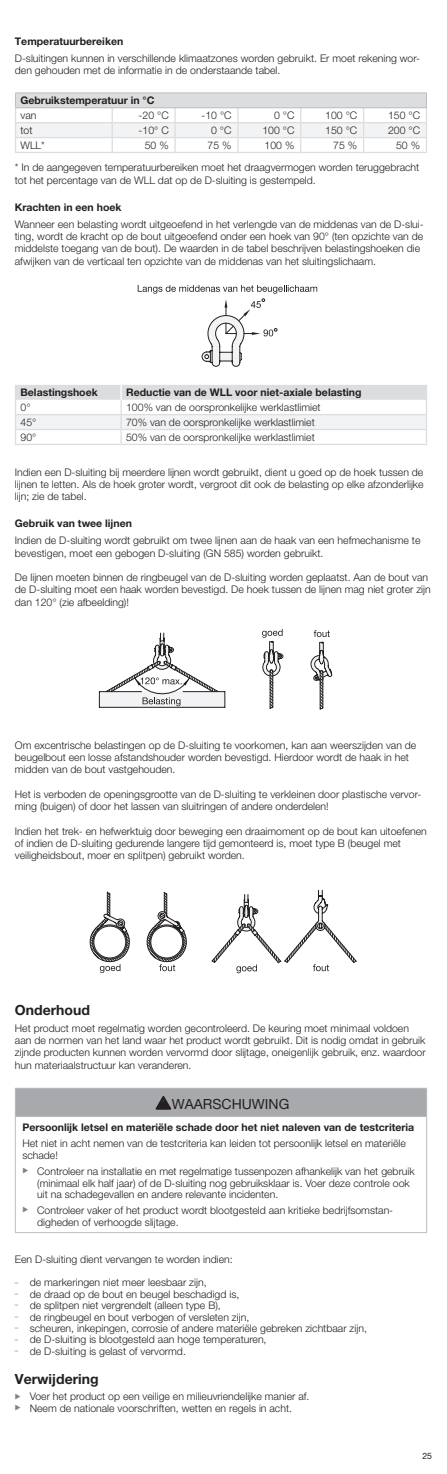
<style>
.page{position:relative;width:447px;height:1474px;background:#fff}
.page>*{position:absolute;margin:0;border:0;box-sizing:border-box;transform-origin:0 0}
.t1{font:700 14px "Helvetica Neue LT Pro";color:#231f20}
.t2{font:14px "Helvetica Neue LT Pro";color:#231f20}
.t3{font:300 10.5px/12.2px "Helvetica Neue LT Pro";color:#231f20}
.t4{font:700 10.5px "Helvetica Neue LT Pro";color:#231f20}
.t5{font:8.75px "Helvetica Neue LT Pro";color:#231f20}
</style>
<div class="page">
<hr style="left:15px;top:152px;width:97px;height:1px;background:#dcdddf">
<hr style="left:112px;top:152px;width:63px;height:1px;background:#dcdddf">
<hr style="left:175px;top:152px;width:63px;height:1px;background:#dcdddf">
<hr style="left:238px;top:152px;width:62px;height:1px;background:#dcdddf">
<hr style="left:300px;top:152px;width:63px;height:1px;background:#dcdddf">
<hr style="left:363px;top:152px;width:64px;height:1px;background:#dcdddf">
<svg style="left:15px;top:93px;width:412px;height:59px"></svg>
<hr style="left:112px;top:93px;width:63px;height:1px;background:#bcbdc0">
<hr style="left:175px;top:93px;width:63px;height:1px;background:#bcbdc0">
<hr style="left:238px;top:93px;width:62px;height:1px;background:#bcbdc0">
<hr style="left:300px;top:93px;width:63px;height:1px;background:#bcbdc0">
<hr style="left:363px;top:93px;width:63px;height:1px;background:#bcbdc0">
<hr style="left:15px;top:107px;width:97px;height:1px;background:#bcbdc0">
<hr style="left:112px;top:107px;width:63px;height:1px;background:#bcbdc0">
<hr style="left:175px;top:107px;width:63px;height:1px;background:#bcbdc0">
<hr style="left:238px;top:107px;width:62px;height:1px;background:#bcbdc0">
<hr style="left:300px;top:107px;width:63px;height:1px;background:#bcbdc0">
<hr style="left:363px;top:107px;width:63px;height:1px;background:#bcbdc0">
<svg style="left:138px;top:285px;width:179px;height:82px"></svg>
<hr style="left:15px;top:444px;width:106px;height:1px;background:#dcdddf">
<hr style="left:121px;top:444px;width:306px;height:1px;background:#dcdddf">
<svg style="left:15px;top:385px;width:412px;height:59px"></svg>
<svg style="left:98px;top:629px;width:234px;height:81px"></svg>
<svg style="left:89px;top:889px;width:268px;height:84px"></svg>
<div style="left:15px;top:1088px;width:411px;height:28px;background:#a8a9ad"></div>
<hr style="left:15px;top:1116px;width:1px;height:116px;background:#bcbdc0">
<hr style="left:426px;top:1116px;width:1px;height:116px;background:#bcbdc0">
<hr style="left:15px;top:1232px;width:412px;height:1px;background:#bcbdc0">
<hr style="left:15px;top:1087px;width:412px;height:1px;background:#bcbdc0">
<svg style="left:15px;top:1088px;width:1px;height:28px"></svg>
<svg style="left:426px;top:1088px;width:1px;height:28px"></svg>
<hr style="left:15px;top:1116px;width:412px;height:1px;background:#bcbdc0">
<svg style="left:156px;top:1096px;width:15px;height:13px"></svg>
<p class="t4" style="left:15px;top:34px;width:110px">Temperatuurbereiken</p>
<p class="t3" style="left:15px;top:52px;width:406px">D-sluitingen kunnen in verschillende klimaatzones worden gebruikt. Er moet rekening wor&shy;den gehouden met de informatie in de onderstaande tabel.</p>
<p class="t4" style="left:20px;top:94px;width:135px">Gebruikstemperatuur in °C</p>
<p class="t3" style="left:20px;top:109px;width:17px">van</p>
<p class="t3" style="left:138px;top:109px;width:32px">-20 °C</p>
<p class="t3" style="left:201px;top:109px;width:32px">-10 °C</p>
<p class="t3" style="left:274px;top:109px;width:22px">0 °C</p>
<p class="t3" style="left:325px;top:109px;width:34px">100 °C</p>
<p class="t3" style="left:388px;top:109px;width:34px">150 °C</p>
<p class="t3" style="left:20px;top:124px;width:14px">tot</p>
<p class="t3" style="left:138px;top:124px;width:32px">-10° C</p>
<p class="t3" style="left:211px;top:124px;width:22px">0 °C</p>
<p class="t3" style="left:262px;top:124px;width:34px">100 °C</p>
<p class="t3" style="left:325px;top:124px;width:34px">150 °C</p>
<p class="t3" style="left:388px;top:124px;width:34px">200 °C</p>
<p class="t3" style="left:20px;top:139px;width:26px">WLL*</p>
<p class="t3" style="left:145px;top:139px;width:25px">50 %</p>
<p class="t3" style="left:207px;top:139px;width:25px">75 %</p>
<p class="t3" style="left:264px;top:139px;width:31px">100 %</p>
<p class="t3" style="left:333px;top:139px;width:25px">75 %</p>
<p class="t3" style="left:15px;top:133px;width:406px;line-height:22.6px;text-align:right">50 %<br>* In de aangegeven temperatuurbereiken moet het draagvermogen worden teruggebracht</p>
<p class="t3" style="left:15px;top:173px;width:302px">tot het percentage van de WLL dat op de D-sluiting is gestempeld.</p>
<p class="t4" style="left:15px;top:200px;width:108px">Krachten in een hoek</p>
<p class="t3" style="left:15px;top:218px;width:410px">Wanneer een belasting wordt uitgeoefend in het verlengde van de middenas van de D-slui&shy;ting, wordt de kracht op de bout uitgeoefend onder een hoek van 90° (ten opzichte van de middelste toegang van de bout). De waarden in de tabel beschrijven belastingshoeken die afwijken van de verticaal ten opzichte van de middenas van het sluitingslichaam.</p>
<p class="t4" style="left:20px;top:386px;width:79px">Belastingshoek</p>
<p class="t4" style="left:126px;top:386px;width:237px">Reductie van de WLL voor niet-axiale belasting</p>
<p class="t3" style="left:20px;top:400px;width:12px">0°</p>
<p class="t3" style="left:126px;top:400px;width:196px">100% van de oorspronkelijke werklastlimiet</p>
<p class="t3" style="left:20px;top:416px;width:17px">45°</p>
<p class="t3" style="left:126px;top:416px;width:190px">70% van de oorspronkelijke werklastlimiet</p>
<p class="t3" style="left:20px;top:430px;width:17px">90°</p>
<p class="t3" style="left:126px;top:430px;width:190px">50% van de oorspronkelijke werklastlimiet</p>
<p class="t3" style="left:15px;top:465px;width:410px;text-align:justify">Indien een D-sluiting bij meerdere lijnen wordt gebruikt, dient u goed op de hoek tussen de lijnen te letten. Als de hoek groter wordt, vergroot dit ook de belasting op elke afzonderlijke lijn; zie de tabel.</p>
<p class="t4" style="left:15px;top:517px;width:119px">Gebruik van twee lijnen</p>
<p class="t3" style="left:15px;top:534px;width:407px">Indien de D-sluiting wordt gebruikt om twee lijnen aan de haak van een hefmechanisme te bevestigen, moet een gebogen D-sluiting (GN 585) worden gebruikt.</p>
<p class="t3" style="left:15px;top:571px;width:417px">De lijnen moeten binnen de ringbeugel van de D-sluiting worden geplaatst. Aan de bout van de D-sluiting moet een haak worden bevestigd. De hoek tussen de lijnen mag niet groter zijn dan 120° (zie afbeelding)!</p>
<p class="t3" style="left:15px;top:738px;width:403px">Om excentrische belastingen op de D-sluiting te voorkomen, kan aan weerszijden van de beugelbout een losse afstandshouder worden bevestigd. Hierdoor wordt de haak in het midden van de bout vastgehouden.</p>
<p class="t3" style="left:15px;top:787px;width:407px">Het is verboden de openingsgrootte van de D-sluiting te verkleinen door plastische vervor&shy;ming (buigen) of door het lassen van sluitringen of andere onderdelen!</p>
<p class="t3" style="left:15px;top:824px;width:413px">Indien het trek- en hefwerktuig door beweging een draaimoment op de bout kan uitoefenen of indien de D-sluiting gedurende langere tijd gemonteerd is, moet type B (beugel met veiligheidsbout, moer en splitpen) gebruikt worden.</p>
<h1 class="t1" style="left:15px;top:1000px;width:76px">Onderhoud</h1>
<p class="t3" style="left:15px;top:1021px;width:412px">Het product moet regelmatig worden gecontroleerd. De keuring moet minimaal voldoen aan de normen van het land waar het product wordt gebruikt. Dit is nodig omdat in gebruik zijnde producten kunnen worden vervormd door slijtage, oneigenlijk gebruik, enz. waardoor hun materiaalstructuur kan veranderen.</p>
<h1 class="t2" style="left:172px;top:1095px;width:119px">WAARSCHUWING</h1>
<p class="t4" style="left:22px;top:1120px;width:393px">Persoonlijk letsel en materiële schade door het niet naleven van de testcriteria</p>
<p class="t3" style="left:22px;top:1137px;width:385px;line-height:11.4px">Het niet in acht nemen van de testcriteria kan leiden tot persoonlijk letsel en materiële schade!</p>
<p class="t3" style="left:37px;top:1165px;width:379px;line-height:11.4px">Controleer na installatie en met regelmatige tussenpozen afhankelijk van het gebruik (minimaal elk half jaar) of de D-sluiting nog gebruiksklaar is. Voer deze controle ook uit na schadegevallen en andere relevante incidenten.</p>
<p class="t3" style="left:37px;top:1204px;width:357px;line-height:11.4px">Controleer vaker of het product wordt blootgesteld aan kritieke bedrijfsomstan&shy;digheden of verhoogde slijtage.</p>
<p class="t3" style="left:15px;top:1252px;width:219px">Een D-sluiting dient vervangen te worden indien:</p>
<p class="t3" style="left:15px;top:1276px;width:193px"><sup>–</sup> de markeringen niet meer leesbaar zijn,</p>
<p class="t3" style="left:15px;top:1287px;width:226px"><sup>–</sup> de draad op de bout en beugel beschadigd is,</p>
<p class="t3" style="left:15px;top:1299px;width:207px"><sup>–</sup> de splitpen niet vergrendelt (alleen type B),</p>
<p class="t3" style="left:15px;top:1310px;width:236px"><sup>–</sup> de ringbeugel en bout verbogen of versleten zijn,</p>
<p class="t3" style="left:15px;top:1321px;width:353px"><sup>–</sup> scheuren, inkepingen, corrosie of andere materiële gebreken zichtbaar zijn,</p>
<p class="t3" style="left:15px;top:1333px;width:253px"><sup>–</sup> de D-sluiting is blootgesteld aan hoge temperaturen,</p>
<p class="t3" style="left:15px;top:1344px;width:172px"><sup>–</sup> de D-sluiting is gelast of vervormd.</p>
<h1 class="t1" style="left:15px;top:1370px;width:85px">Verwijdering</h1>
<p class="t3" style="left:30px;top:1390px;width:281px;line-height:11.4px">Voer het product op een veilige en milieuvriendelijke manier af.<br>Neem de nationale voorschriften, wetten en regels in acht.</p>
<p class="t5" style="left:422px;top:1450px;width:11px">25</p>
</div>
